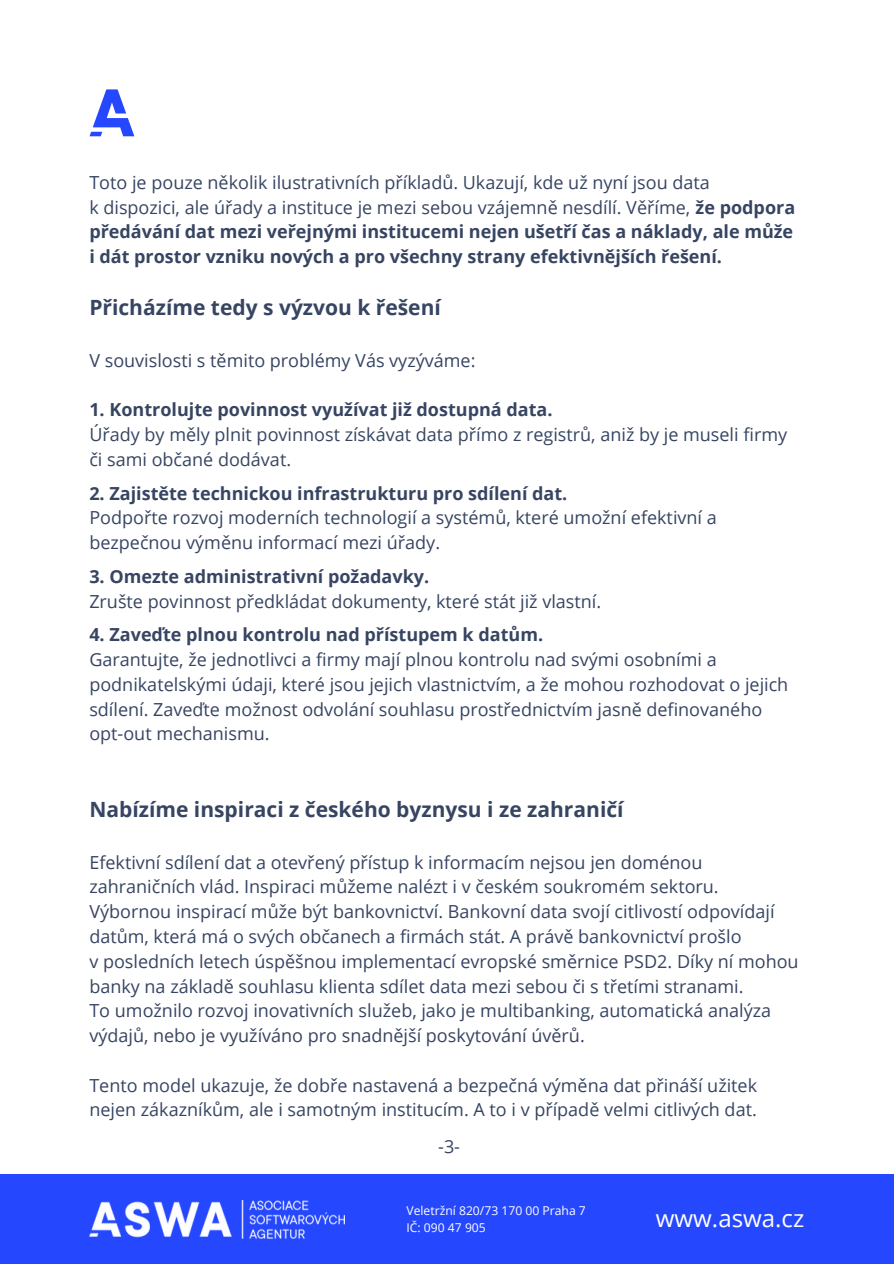
<style>
.page{position:relative;width:894px;height:1264px;background:#fff}
.page>*{position:absolute;margin:0;border:0;box-sizing:border-box;transform-origin:0 0}
.t1{font:24px "Open Sans";color:#fff}
.t2{font:700 21px "Open Sans";color:#374562}
.t3{font:18px/24.8px "Open Sans";color:#374562}
.t4{font:700 18px/24.8px "Open Sans";color:#374562}
.t5{font:12.15px "Open Sans";color:#fff}
.s1{font-weight:400}
.s2{font-weight:700}
</style>
<div class="page">
<div style="left:0;top:1174px;width:893px;height:89px;background:#2548ff"></div>
<svg style="left:89px;top:89px;width:45px;height:47px"></svg>
<img style="left:89px;top:1200px;width:256px;height:38px">
<h3 class="t4" style="left:89px;top:169px;width:707px"><span class="s1">Toto je pouze několik ilustrativních příkladů. Ukazují, kde už nyní jsou data<br>k dispozici, ale úřady a instituce je mezi sebou vzájemně nesdílí. Věříme,</span> že podpora předávání dat mezi veřejnými institucemi nejen ušetří čas a náklady, ale může i dát prostor vzniku nových a pro všechny strany efektivnějších řešení.</h3>
<h2 class="t2" style="left:89px;top:292px;width:353px">Přicházíme tedy s výzvou k řešení</h2>
<h3 class="t3" style="left:89px;top:347px;width:387px">V souvislosti s těmito problémy Vás vyzýváme:</h3>
<p class="t4" style="left:89px;top:397px;width:464px">1. Kontrolujte povinnost využívat již dostupná data.</p>
<h3 class="t3" style="left:89px;top:421px;width:699px">Úřady by měly plnit povinnost získávat data přímo z registrů, aniž by je museli firmy či sami občané dodávat.</h3>
<h3 class="t3" style="left:89px;top:480px;width:628px"><span class="s2">2. Zajistěte technickou infrastrukturu pro sdílení dat.<br></span>Podpořte rozvoj moderních technologií a systémů, které umožní efektivní a bezpečnou výměnu informací mezi úřady.</h3>
<h3 class="t3" style="left:89px;top:563px;width:513px"><span class="s2">3. Omezte administrativní požadavky.<br></span>Zrušte povinnost předkládat dokumenty, které stát již vlastní.</h3>
<h3 class="t3" style="left:89px;top:622px;width:700px"><span class="s2">4. Zaveďte plnou kontrolu nad přístupem k datům.<br></span>Garantujte, že jednotlivci a firmy mají plnou kontrolu nad svými osobními a podnikatelskými údaji, které jsou jejich vlastnictvím, a že mohou rozhodovat o jejich sdílení. Zaveďte možnost odvolání souhlasu prostřednictvím jasně definovaného opt-out mechanismu.</h3>
<h2 class="t2" style="left:89px;top:794px;width:535px">Nabízíme inspiraci z českého byznysu i ze zahraničí</h2>
<h3 class="t3" style="left:89px;top:849px;width:710px">Efektivní sdílení dat a otevřený přístup k informacím nejsou jen doménou zahraničních vlád. Inspiraci můžeme nalézt i v českém soukromém sektoru.<br>Výbornou inspirací může být bankovnictví. Bankovní data svojí citlivostí odpovídají datům, která má o svých občanech a firmách stát. A právě bankovnictví prošlo<br>v posledních letech úspěšnou implementací evropské směrnice PSD2. Díky ní mohou banky na základě souhlasu klienta sdílet data mezi sebou či s třetími stranami.<br>To umožnilo rozvoj inovativních služeb, jako je multibanking, automatická analýza výdajů, nebo je využíváno pro snadnější poskytování úvěrů.</h3>
<h3 class="t3" style="left:89px;top:1072px;width:669px">Tento model ukazuje, že dobře nastavená a bezpečná výměna dat přináší užitek nejen zákazníkům, ale i samotným institucím. A to i v případě velmi citlivých dat.</h3>
<p class="t3" style="left:438px;top:1133px;width:23px">-3-</p>
<h3 class="t5" style="left:406px;top:1201px;width:181px">Veletržní 820/73 170 00 Praha 7</h3>
<p class="t5" style="left:406px;top:1218px;width:81px">IČ: 090 47 905</p>
<p class="t1" style="left:655px;top:1201px;width:150px">www.aswa.cz</p>
</div>
